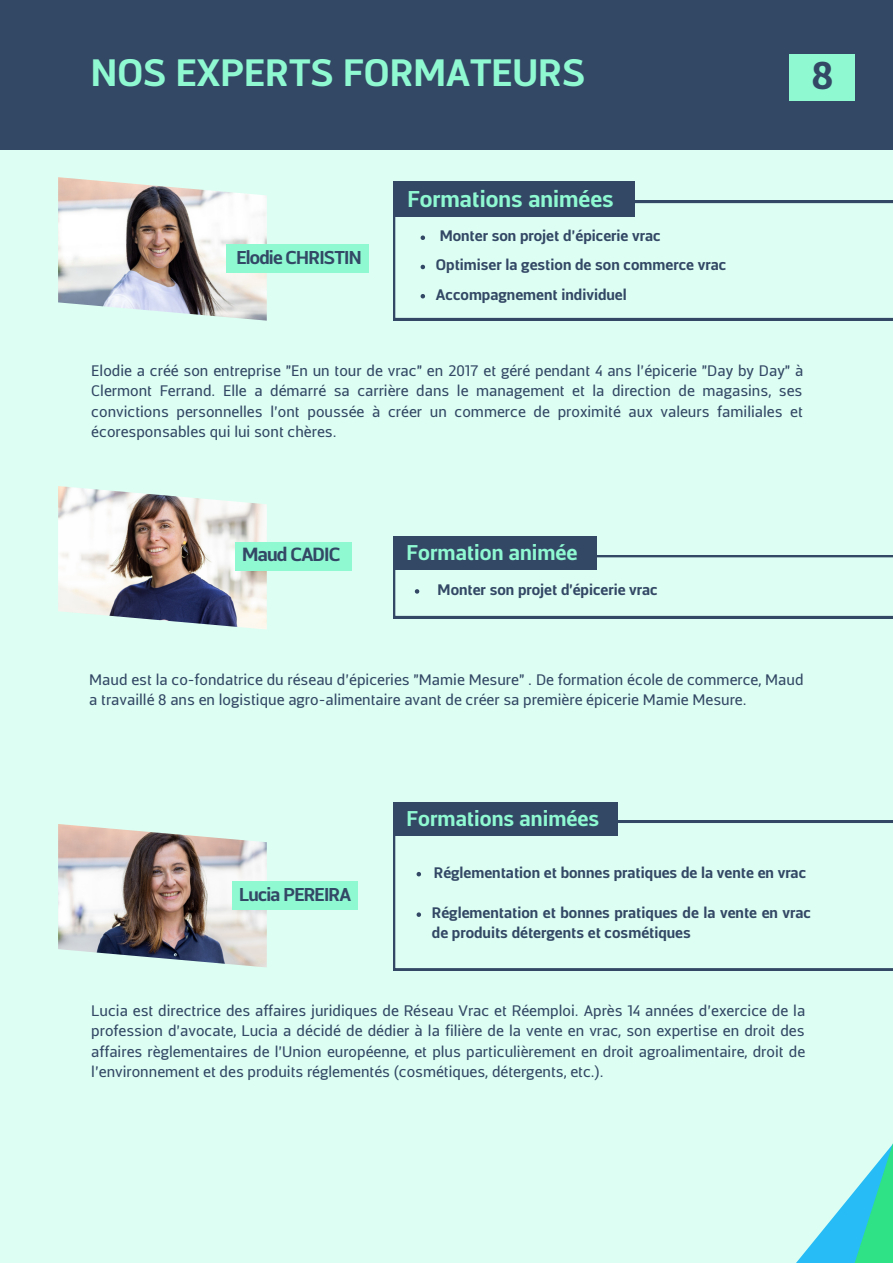
<style>
.page{position:relative;width:893px;height:1264px;background:#fff}
.page>*{position:absolute;margin:0;border:0;box-sizing:border-box;transform-origin:0 0}
.t1{font:700 37.95px "Centuma";color:#334865}
.t2{font:700 37.5px "Centuma";color:#8ff9d2}
.t3{font:700 22.5px "Centuma";color:#8ff9d2}
.t4{font:700 21px "Centuma";color:#8ff9d2}
.t5{font:700 18.75px "Centuma";letter-spacing:-.04em;color:#334865}
.t6{font:700 18.3px "Centuma";letter-spacing:-.04em;color:#334865}
.t7{font:15px/20.2px "Centuma";color:#334865;text-align:justify}
.t8{font:700 15px/20.2px "Centuma";color:#334865}
</style>
<div class="page">
<div style="left:0;top:0;width:892px;height:1262px;background:#ddfff3"></div>
<svg style="left:393px;top:201px;width:499px;height:119px"></svg>
<svg style="left:797px;top:1145px;width:95px;height:117px"></svg>
<div style="left:0;top:0;width:892px;height:150px;background:#334865"></div>
<div style="left:789px;top:55px;width:66px;height:46px;background:#8ff9d2"></div>
<svg style="left:393px;top:820px;width:499px;height:150px"></svg>
<img style="left:58px;top:177px;width:209px;height:144px">
<img style="left:58px;top:486px;width:209px;height:143px">
<img style="left:58px;top:824px;width:209px;height:143px">
<div style="left:225px;top:244px;width:143px;height:28px;background:#8ff9d2"></div>
<svg style="left:420px;top:235px;width:5px;height:5px"></svg>
<svg style="left:420px;top:265px;width:5px;height:4px"></svg>
<svg style="left:420px;top:294px;width:5px;height:4px"></svg>
<div style="left:392px;top:181px;width:242px;height:36px;background:#334865"></div>
<div style="left:235px;top:541px;width:117px;height:29px;background:#8ff9d2"></div>
<div style="left:232px;top:880px;width:126px;height:29px;background:#8ff9d2"></div>
<svg style="left:393px;top:555px;width:499px;height:63px"></svg>
<div style="left:393px;top:537px;width:203px;height:33px;background:#334865"></div>
<svg style="left:416px;top:871px;width:5px;height:5px"></svg>
<svg style="left:416px;top:912px;width:5px;height:4px"></svg>
<div style="left:393px;top:802px;width:224px;height:33px;background:#334865"></div>
<p class="t2" style="left:91px;top:51px;width:495px">NOS EXPERTS FORMATEURS</p>
<p class="t1" style="left:811px;top:54px;width:23px">8</p>
<p class="t6" style="left:236px;top:247px;width:127px">Elodie CHRISTIN</p>
<p class="t3" style="left:407px;top:186px;width:208px">Formations animées</p>
<p class="t8" style="left:439px;top:226px;width:222px">Monter son projet d’épicerie vrac</p>
<p class="t8" style="left:436px;top:255px;width:292px">Optimiser la gestion de son commerce vrac</p>
<p class="t8" style="left:436px;top:284px;width:192px">Accompagnement individuel</p>
<p class="t7" style="left:91px;top:361px;width:713px">Elodie a créé son entreprise "En un tour de vrac" en 2017 et géré pendant 4 ans l’épicerie "Day by Day" à Clermont Ferrand. Elle a démarré sa carrière dans le management et la direction de magasins, ses convictions personnelles l’ont poussée à créer un commerce de proximité aux valeurs familiales et écoresponsables qui lui sont chères.</p>
<p class="t5" style="left:242px;top:544px;width:100px">Maud CADIC</p>
<p class="t4" style="left:406px;top:540px;width:172px">Formation animée</p>
<p class="t8" style="left:437px;top:579px;width:221px">Monter son projet d'épicerie vrac</p>
<p class="t7" style="left:89px;top:670px;width:715px">Maud est la co-fondatrice du réseau d’épiceries "Mamie Mesure" . De formation école de commerce, Maud a travaillé 8 ans en logistique agro-alimentaire avant de créer sa première épicerie Mamie Mesure.</p>
<p class="t4" style="left:406px;top:806px;width:194px">Formations animées</p>
<p class="t6" style="left:239px;top:884px;width:113px">Lucia PEREIRA</p>
<p class="t8" style="left:434px;top:862px;width:374px">Réglementation et bonnes pratiques de la vente en vrac</p>
<p class="t8" style="left:432px;top:902px;width:380px">Réglementation et bonnes pratiques de la vente en vrac de produits détergents et cosmétiques</p>
<p class="t7" style="left:91px;top:1000px;width:715px">Lucia est directrice des affaires juridiques de Réseau Vrac et Réemploi. Après 14 années d’exercice de la profession d’avocate, Lucia a décidé de dédier à la filière de la vente en vrac, son expertise en droit des affaires règlementaires de l’Union européenne, et plus particulièrement en droit agroalimentaire, droit de l’environnement et des produits réglementés (cosmétiques, détergents, etc.).</p>
</div>
